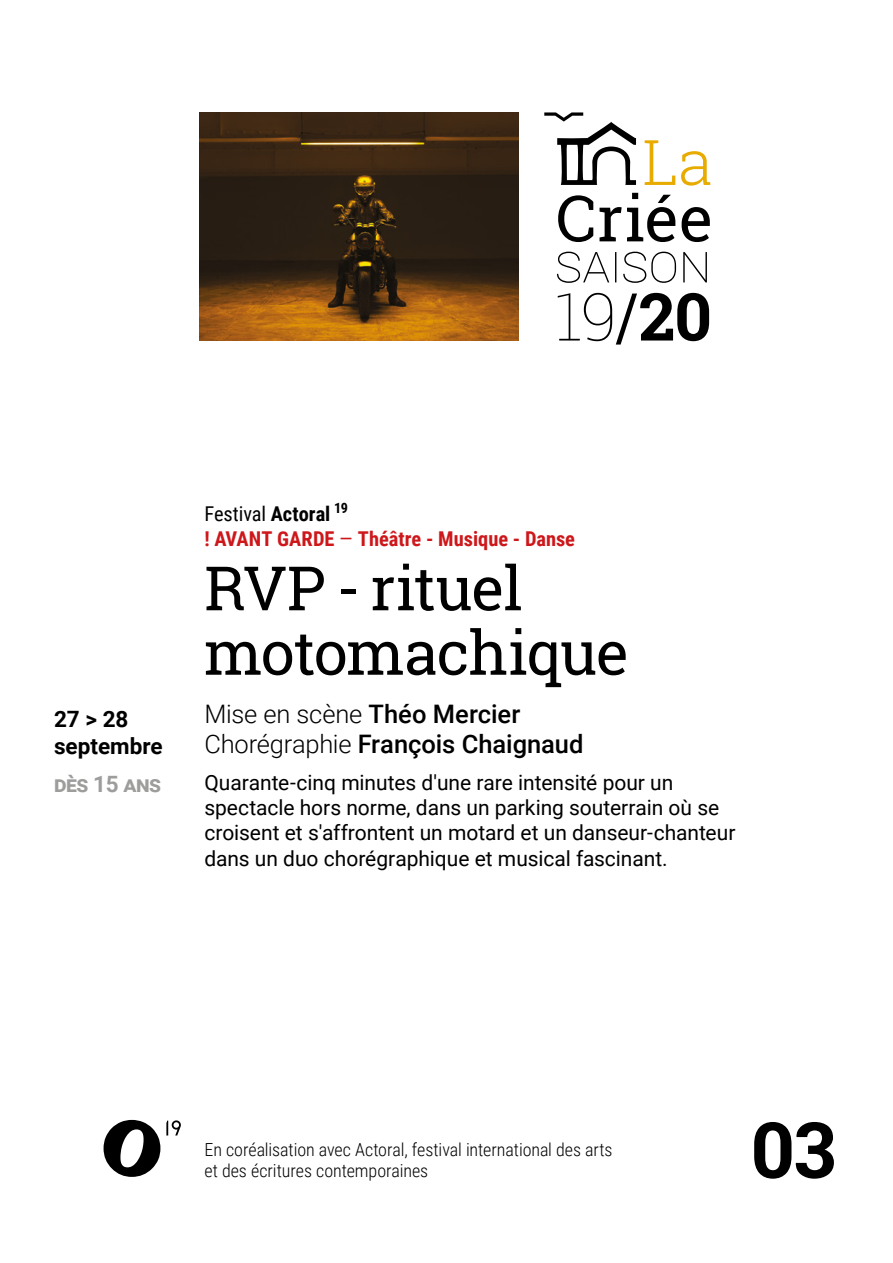
<style>
.page{position:relative;width:893px;height:1263px;background:#fff}
.page>*{position:absolute;margin:0;border:0;box-sizing:border-box;transform-origin:0 0}
.t1{font:700 77.55px "Roboto Slab";color:#000}
.t2{font:300 62.7px "Roboto Slab";color:#e8ab00}
.t3{font:61.2px/64.5px "Roboto Slab";letter-spacing:-.02em;color:#000}
.t4{font:500 25.5px/30.6px "Roboto";letter-spacing:-.005em;color:#000}
.t5{font:700 22.5px/27px "Roboto";color:#000}
.t6{font:700 22.5px "Roboto";letter-spacing:-.02em;color:#9d9d9c}
.t7{font:21px/25.2px "Roboto";letter-spacing:-.005em;color:#000}
.t8{font:700 20.4px/24.5px "Roboto Condensed";color:#cd171a}
.t9{font:300 18px/21.6px "Roboto Condensed";letter-spacing:-.005em;color:#000}
.s1{font-weight:400;color:#000}
.s2{color:#000}
.s3{font-family:"Roboto Slab";font-weight:400}
.s4{font-weight:300}
</style>
<div class="page">
<svg style="left:104px;top:1120px;width:77px;height:57px"></svg>
<svg style="left:544px;top:112px;width:92px;height:73px"></svg>
<svg style="left:558px;top:193px;width:152px;height:49px"></svg>
<svg style="left:558px;top:293px;width:151px;height:52px"></svg>
<svg style="left:557px;top:252px;width:150px;height:31px"></svg>
<img style="left:200px;top:112px;width:319px;height:228px">
<h2 class="t2" style="left:642px;top:119px;width:72px">La</h2>
<p class="t5" style="left:54px;top:704px;width:110px">27 &gt; 28 septembre</p>
<p class="t6" style="left:54px;top:768px;width:109px">dès 15 ans</p>
<p class="t8" style="left:204px;top:501px;width:372px"><span class="s1">Festival</span> <span class="s2">Actoral</span> <sup>19<br></sup>! AVANT GARDE <span class="s3">–</span> Théâtre - Musique - Danse</p>
<h3 class="t3" style="left:204px;top:555px;width:426px">RVP - rituel motomachique</h3>
<p class="t4" style="left:204px;top:697px;width:381px"><span class="s4">Mise en scène</span> Théo Mercier<br><span class="s4">Chorégraphie</span> François Chaignaud</p>
<p class="t7" style="left:204px;top:769px;width:533px">Quarante-cinq minutes d'une rare intensité pour un spectacle hors norme, dans un parking souterrain où se croisent et s'affrontent un motard et un danseur-chanteur dans un duo chorégraphique et musical fascinant.</p>
<p class="t9" style="left:204px;top:1138px;width:410px">En coréalisation avec Actoral, festival international des arts et des écritures contemporaines</p>
<h1 class="t1" style="left:750px;top:1096px;width:87px">03</h1>
</div>
